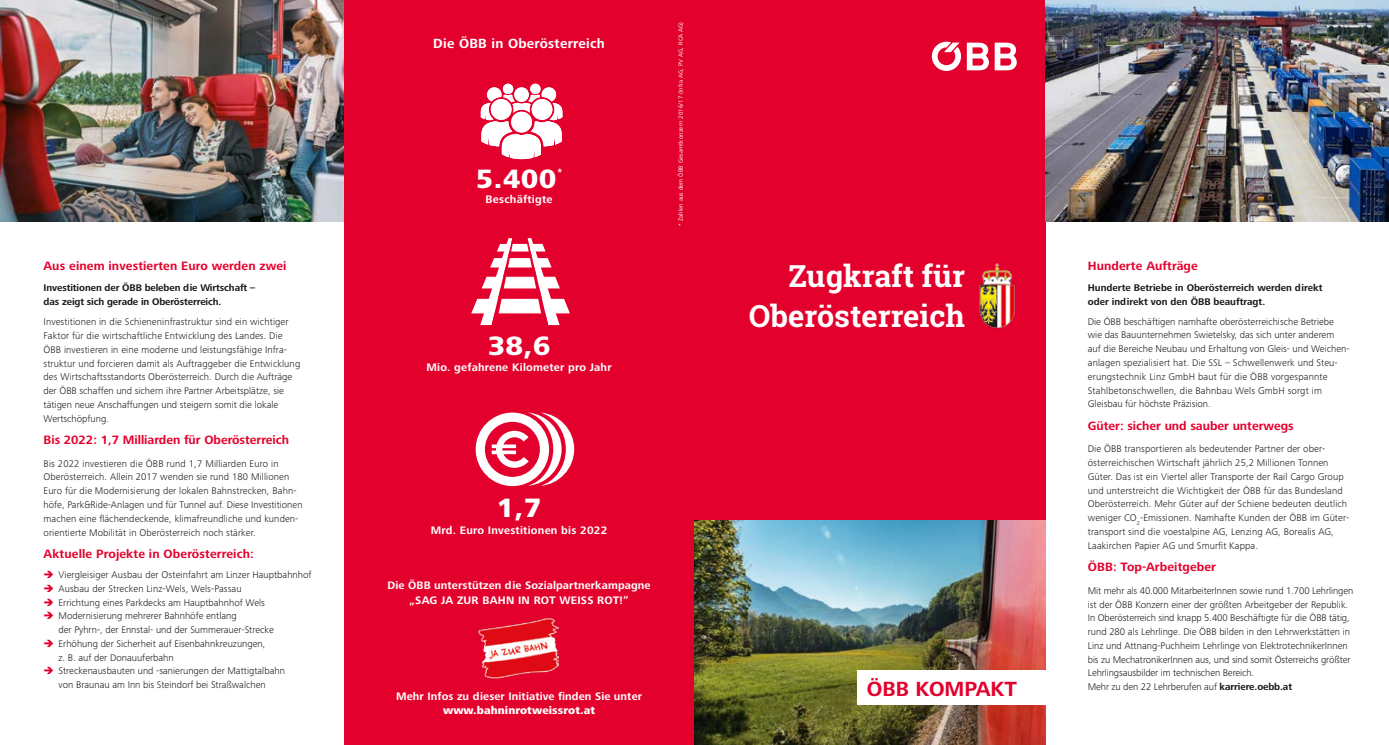
<style>
.page{position:relative;width:1389px;height:745px;background:#fff}
.page>*{position:absolute;margin:0;border:0;box-sizing:border-box;transform-origin:0 0}
.t1{font:700 30.62px/40px "Roboto Slab";color:#fff;text-align:right}
.t2{font:800 27.5px "Frutiger Next Pro";color:#fff}
.t3{font:700 21.25px "Frutiger Next Pro";color:#e4002c}
.t4{font:700 13.75px "Frutiger Next Pro";letter-spacing:.02em;color:#fff}
.t5{font:700 12.5px "Frutiger Next Pro";letter-spacing:.01em;color:#e4002c}
.t6{font:700 11.25px/15px "Frutiger Next Pro";letter-spacing:.01em;color:#fff;text-align:center}
.t7{font:300 10px/13.8px "Frutiger Next Pro";color:#1a1a18}
.t8{font:700 10px/13.8px "Frutiger Next Pro";letter-spacing:-.01em;color:#1a1a18}
.t9{font:6.25px "Frutiger Next Pro";letter-spacing:.02em;color:#fff}
.s1{color:#e4002c}
.s2{font-weight:800}
.s3{font-weight:700}
</style>
<div class="page">
<div style="left:344px;top:0;width:701px;height:744px;background:#e4002c"></div>
<img style="left:694px;top:520px;width:351px;height:224px">
<svg style="left:995px;top:43px;width:22px;height:27px"></svg>
<svg style="left:967px;top:43px;width:22px;height:27px"></svg>
<svg style="left:932px;top:42px;width:29px;height:29px"></svg>
<img style="left:979px;top:262px;width:37px;height:67px">
<svg style="left:471px;top:238px;width:99px;height:87px"></svg>
<div style="left:476px;top:412px;width:73px;height:74px;background:#fff;border-radius:50%"></div>
<div style="left:485px;top:421px;width:55px;height:55px;background:#e4002c;border-radius:50%"></div>
<svg style="left:492px;top:412px;width:82px;height:73px"></svg>
<svg style="left:481px;top:84px;width:81px;height:75px"></svg>
<img style="left:478px;top:617px;width:81px;height:62px">
<div style="left:857px;top:670px;width:195px;height:34px;background:#fff"></div>
<img style="left:0;top:0;width:344px;height:221px">
<img style="left:1045px;top:0;width:344px;height:221px">
<p class="t5" style="left:44px;top:259px;width:245px">Aus einem investierten Euro werden zwei</p>
<p class="t8" style="left:44px;top:281px;width:213px">Investitionen der ÖBB beleben die Wirtschaft – das zeigt sich gerade in Oberösterreich.</p>
<p class="t7" style="left:44px;top:315px;width:258px">Investitionen in die Schieneninfrastruktur sind ein wichtiger Faktor für die wirtschaftliche Entwicklung des Landes. Die ÖBB investieren in eine moderne und leistungsfähige Infra&shy;struktur und forcieren damit als Auftraggeber die Entwicklung des Wirtschaftsstandorts Oberösterreich. Durch die Aufträge der ÖBB schaffen und sichern ihre Partner Arbeitsplätze, sie tätigen neue Anschaffungen und steigern somit die lokale Wertschöpfung.</p>
<p class="t5" style="left:44px;top:432px;width:247px">Bis 2022: 1,7 Milliarden für Oberösterreich</p>
<p class="t7" style="left:44px;top:456px;width:261px">Bis 2022 investieren die ÖBB rund 1,7 Milliarden Euro in Oberösterreich. Allein 2017 wenden sie rund 180 Millionen Euro für die Modernisierung der lokalen Bahnstrecken, Bahn&shy;höfe, Park&amp;Ride-Anlagen und für Tunnel auf. Diese Investitionen machen eine flächendeckende, klimafreundliche und kunden&shy;orientierte Mobilität in Oberösterreich noch stärker.</p>
<p class="t5" style="left:44px;top:546px;width:212px">Aktuelle Projekte in Oberösterreich:</p>
<p class="t7" style="left:44px;top:567px;width:269px"><span class="s1">➔</span> Viergleisiger Ausbau der Osteinfahrt am Linzer Hauptbahnhof</p>
<p class="t7" style="left:44px;top:581px;width:200px"><span class="s1">➔</span> Ausbau der Strecken Linz-Wels, Wels-Passau</p>
<p class="t7" style="left:44px;top:595px;width:223px"><span class="s1">➔</span> Errichtung eines Parkdecks am Hauptbahnhof Wels</p>
<p class="t7" style="left:44px;top:608px;width:195px"><span class="s1">➔</span> Modernisierung mehrerer Bahnhöfe entlang</p>
<p class="t7" style="left:59px;top:622px;width:217px">der Pyhrn-, der Ennstal- und der Summerauer-Strecke</p>
<p class="t7" style="left:44px;top:636px;width:223px"><span class="s1">➔</span> Erhöhung der Sicherheit auf Eisenbahnkreuzungen,</p>
<p class="t7" style="left:59px;top:650px;width:117px">z. B. auf der Donauuferbahn</p>
<p class="t7" style="left:44px;top:663px;width:243px"><span class="s1">➔</span> Streckenausbauten und -sanierungen der Mattigtalbahn</p>
<p class="t7" style="left:59px;top:677px;width:209px">von Braunau am Inn bis Steindorf bei Straßwalchen</p>
<p class="t4" style="left:433px;top:35px;width:173px">Die ÖBB in Oberösterreich</p>
<p class="t6" style="left:557px;top:165px;width:6px">*</p>
<p class="t2" style="left:476px;top:163px;width:82px">5.400</p>
<p class="t6" style="left:486px;top:192px;width:68px">Beschäftigte</p>
<p class="t2" style="left:488px;top:330px;width:64px">38,6</p>
<p class="t6" style="left:426px;top:359px;width:187px">Mio. gefahrene Kilometer pro Jahr</p>
<p class="t9" style="left:677px;top:226px;width:205px;rotate:-90deg">* Zahlen aus dem ÖBB Gesamtkonzern 2016/17 (Infra AG, PV AG, RCA AG)</p>
<p class="t2" style="left:497px;top:492px;width:46px">1,7</p>
<p class="t6" style="left:431px;top:522px;width:178px">Mrd. Euro Investitionen bis 2022</p>
<p class="t6" style="left:388px;top:577px;width:265px">Die ÖBB unterstützen die Sozialpartnerkampagne „SAG JA ZUR BAHN IN ROT WEISS ROT!“</p>
<p class="t6" style="left:396px;top:689px;width:248px;line-height:13.8px">Mehr Infos zu dieser Initiative finden Sie unter <span class="s2">www.bahninrotweissrot.at</span></p>
<p class="t1" style="left:749px;top:256px;width:218px">Zugkraft für<br>Oberösterreich</p>
<p class="t3" style="left:867px;top:676px;width:151px">ÖBB KOMPAKT</p>
<p class="t5" style="left:1088px;top:258px;width:112px">Hunderte Aufträge</p>
<p class="t8" style="left:1088px;top:280px;width:236px">Hunderte Betriebe in Oberösterreich werden direkt oder indirekt von den ÖBB beauftragt.</p>
<p class="t7" style="left:1088px;top:314px;width:263px">Die ÖBB beschäftigen namhafte oberösterreichische Betriebe wie das Bauunternehmen Swietelsky, das sich unter anderem auf die Bereiche Neubau und Erhaltung von Gleis- und Weichen&shy;anlagen spezialisiert hat. Die SSL – Schwellenwerk und Steu&shy;erungstechnik Linz GmbH baut für die ÖBB vorgespannte Stahlbetonschwellen, die Bahnbau Wels GmbH sorgt im Gleisbau für höchste Präzision.</p>
<p class="t5" style="left:1088px;top:418px;width:208px">Güter: sicher und sauber unterwegs</p>
<p class="t7" style="left:1088px;top:442px;width:263px">Die ÖBB transportieren als bedeutender Partner der ober&shy;österreichischen Wirtschaft jährlich 25,2 Millionen Tonnen Güter. Das ist ein Viertel aller Transporte der Rail Cargo Group und unterstreicht die Wichtigkeit der ÖBB für das Bundesland Oberösterreich. Mehr Güter auf der Schiene bedeuten deutlich weniger CO<sub>2</sub>-Emissionen. Namhafte Kunden der ÖBB im Güter&shy;transport sind die voestalpine AG, Lenzing AG, Borealis AG, Laakirchen Papier AG und Smurfit Kappa.</p>
<p class="t5" style="left:1088px;top:559px;width:130px">ÖBB: Top-Arbeitgeber</p>
<p class="t7" style="left:1088px;top:583px;width:267px">Mit mehr als 40.000 MitarbeiterInnen sowie rund 1.700 Lehrlingen ist der ÖBB Konzern einer der größten Arbeitgeber der Republik.<br>In Oberösterreich sind knapp 5.400 Beschäftigte für die ÖBB tätig, rund 280 als Lehrlinge. Die ÖBB bilden in den Lehrwerkstätten in Linz und Attnang-Puchheim Lehrlinge von ElektrotechnikerInnen bis zu MechatronikerInnen aus, und sind somit Österreichs größter Lehrlingsausbilder im technischen Bereich.</p>
<p class="t7" style="left:1088px;top:679px;width:206px">Mehr zu den 22 Lehrberufen auf <span class="s3">karriere.oebb.at</span></p>
</div>
